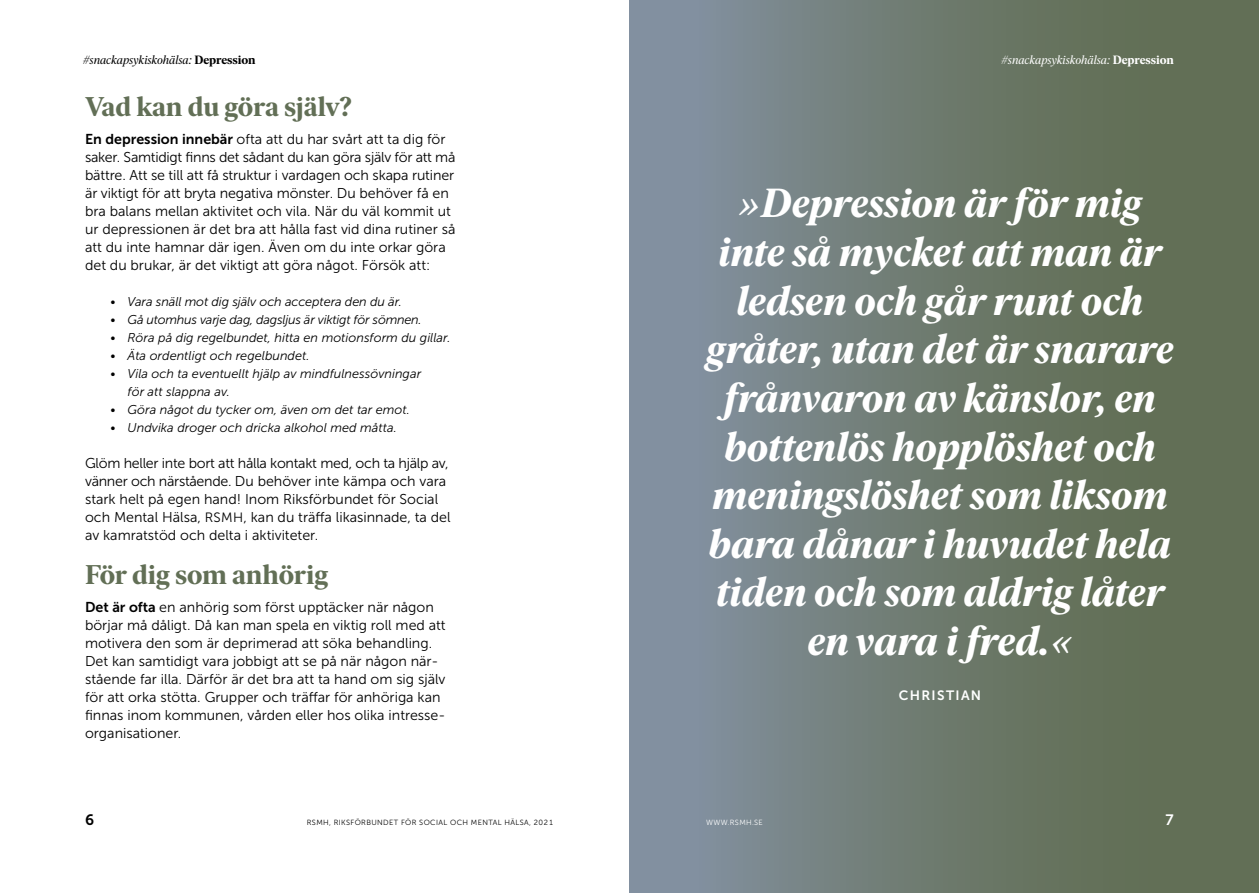
<style>
.page{position:relative;width:1259px;height:893px;background:#fff}
.page>*{position:absolute;margin:0;border:0;box-sizing:border-box;transform-origin:0 0}
.t1{font:italic 700 40.5px/48.6px "Ivar Soft";letter-spacing:-.005em;color:#fff;text-align:center}
.Rubrik_2{font:700 27px "Ivar Soft";letter-spacing:-.01em;color:#626f56}
.t2{font:15px "Museo Sans 700";color:#000}
.t3{font:15px "Museo Sans 700";color:#fff}
.Brödtext_fet_ingång{font:14.25px/18px "Museo Sans 300";color:#000}
.Brödtext_utan_indrag{font:14.25px/18px "Museo Sans 300";color:#000}
.t4{font:13.5px "Museo Sans 700";letter-spacing:.1em;color:#fff}
.t5{font:italic 12.75px/18px "Museo Sans 300";color:#000}
.t6{font:italic 12.75px "Museo Sans 300";letter-spacing:-.02em;color:#000}
.t7{font:italic 12px "Ivar Soft";color:#000}
.t8{font:italic 12px "Ivar Soft";color:#fff}
.t9{font:7.5px "Museo Sans 300";letter-spacing:.05em;color:#000}
.t10{font:7.5px "Museo Sans 300";letter-spacing:.05em;color:#fff}
.s1{font-weight:700;font-style:normal}
.s2{font-family:"Museo Sans 700"}
.s3{font-size:13.5px}
</style>
<div class="page">
<div style="left:629px;top:0;width:630px;height:893px;background:linear-gradient(to right,#8390a0,#5c6847)"></div>
<p class="t7" style="left:83px;top:53px;width:174px">#snackapsykiskohälsa: <span class="s1">Depression</span></p>
<p class="Rubrik_2" style="left:85px;top:91px;width:268px">Vad kan du göra själv?</p>
<p class="Brödtext_fet_ingång" style="left:85px;top:130px;width:372px"><span class="s2">En depression innebär</span> ofta att du har svårt att ta dig för saker. Samtidigt finns det sådant du kan göra själv för att må bättre. Att se till att få struktur i vardagen och skapa rutiner är viktigt för att bryta negativa mönster. Du behöver få en bra balans mellan aktivitet och vila. När du väl kommit ut ur depressionen är det bra att hålla fast vid dina rutiner så att du inte hamnar där igen. Även om du inte orkar göra det du brukar, är det viktigt att göra något. Försök att:</p>
<p class="t5" style="left:111px;top:293px;width:293px">• Vara snäll mot dig själv och acceptera den du är.</p>
<p class="t6" style="left:111px;top:313px;width:312px">• Gå utomhus varje dag, dagsljus är viktigt för sömnen.</p>
<p class="t5" style="left:111px;top:329px;width:341px">• Röra på dig regelbundet, hitta en motionsform du gillar.</p>
<p class="t5" style="left:111px;top:347px;width:200px">• Äta ordentligt och regelbundet.</p>
<p class="t5" style="left:128px;top:365px;width:295px;text-indent:-17px">• Vila och ta eventuellt hjälp av mindfulnessövningar för att slappna av.</p>
<p class="t5" style="left:111px;top:401px;width:301px">• Göra något du tycker om, även om det tar emot.</p>
<p class="t5" style="left:111px;top:419px;width:288px">• Undvika droger och dricka alkohol med måtta.</p>
<p class="Brödtext_utan_indrag" style="left:85px;top:454px;width:367px">Glöm heller inte bort att hålla kontakt med, och ta hjälp av, vänner och närstående. Du behöver inte kämpa och vara stark helt på egen hand! Inom Riksförbundet för Social och Mental Hälsa, <span class="s3">RSMH</span>, kan du träffa likasinnade, ta del av kamratstöd och delta i aktiviteter.</p>
<p class="Rubrik_2" style="left:85px;top:559px;width:245px">För dig som anhörig</p>
<p class="Brödtext_fet_ingång" style="left:85px;top:598px;width:362px"><span class="s2">Det är ofta</span> en anhörig som först upptäcker när någon börjar må dåligt. Då kan man spela en viktig roll med att motivera den som är deprimerad att söka behandling.<br>Det kan samtidigt vara jobbigt att se på när någon när&shy;stående far illa. Därför är det bra att ta hand om sig själv för att orka stötta. Grupper och träffar för anhöriga kan finnas inom kommunen, vården eller hos olika intresse&shy;organisationer.</p>
<p class="t8" style="left:1001px;top:53px;width:174px">#snackapsykiskohälsa: <span class="s1">Depression</span></p>
<p class="t1" style="left:706px;top:179px;width:469px">»Depression är för mig inte så mycket att man är ledsen och går runt och gråter, utan det är snarare frånvaron av känslor, en bottenlös hopplöshet och meningslöshet som liksom bara dånar i huvudet hela tiden och som aldrig låter en vara i fred.«</p>
<p class="t4" style="left:898px;top:687px;width:84px">CHRISTIAN</p>
<p class="t2" style="left:85px;top:811px;width:11px">6</p>
<p class="t10" style="left:706px;top:818px;width:58px">WWW.RSMH.SE</p>
<p class="t9" style="left:307px;top:818px;width:247px">RSMH, RIKSFÖRBUNDET FÖR SOCIAL OCH MENTAL HÄLSA, 202 1</p>
<p class="t3" style="left:1165px;top:811px;width:10px">7</p>
</div>
